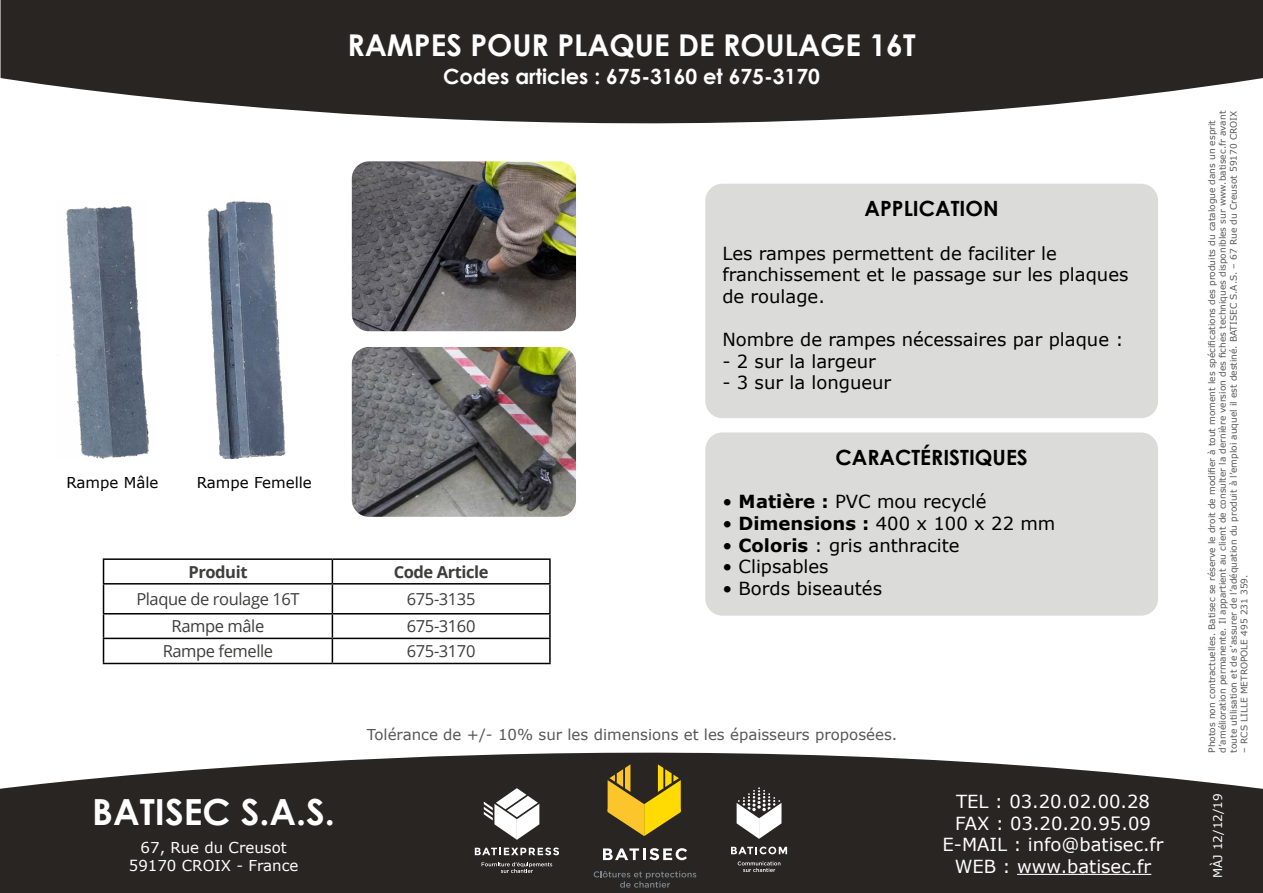
<style>
.page{position:relative;width:1263px;height:893px;background:#fff}
.page>*{position:absolute;margin:0;border:0;box-sizing:border-box;transform-origin:0 0}
.t1{font:700 36px "Century Gothic";color:#fff}
.t2{font:700 30px "Century Gothic";color:#fff}
.t3{font:700 21px "Century Gothic";color:#fff}
.t4{font:700 21px "Century Gothic";color:#000}
.t5{font:18px/21.6px "Verdana";color:#000}
.t6{font:18px/21.6px "Verdana";color:#fff;text-align:center}
.t7{font:16.5px "Open Sans";letter-spacing:-.025em;color:#3d3d3c}
.t8{font:700 16.5px "Open Sans";letter-spacing:-.025em;color:#3d3d3c}
.t9{font:15px "Verdana";color:#575756}
.t10{font:15px/18px "Verdana";color:#fff;text-align:center}
.t11{font:15px "Verdana";color:#000}
.t12{font:12px "Verdana";color:#fff}
.t13{font:9px/10.8px "Verdana";color:#575756}
.s1{font-weight:700}
</style>
<div class="page">
<svg style="left:1px;top:0;width:1262px;height:180px;fill:#282522"></svg>
<svg style="left:0;top:752px;width:1263px;height:141px;background:#3d3a37"></svg>
<hr style="left:1017px;top:874px;width:134px;height:1px;background:#fff">
<svg style="left:608px;top:764px;width:73px;height:72px;background:#99801c"></svg>
<svg style="left:603px;top:848px;width:84px;height:12px"></svg>
<svg style="left:594px;top:871px;width:102px;height:17px;background:#383735"></svg>
<svg style="left:731px;top:847px;width:56px;height:7px"></svg>
<svg style="left:738px;top:861px;width:42px;height:11px"></svg>
<svg style="left:737px;top:787px;width:44px;height:52px"></svg>
<svg style="left:475px;top:847px;width:84px;height:8px"></svg>
<svg style="left:484px;top:788px;width:55px;height:52px"></svg>
<svg style="left:482px;top:862px;width:70px;height:11px"></svg>
<div style="left:705px;top:184px;width:453px;height:234px;background:#dbdbd9;border-radius:17px"></div>
<div style="left:705px;top:432px;width:453px;height:184px;background:#dbdbd9;border-radius:17px"></div>
<hr style="left:103px;top:558px;width:229px;height:2px;background:#000">
<hr style="left:332px;top:558px;width:219px;height:2px;background:#000">
<hr style="left:549px;top:560px;width:2px;height:23px;background:#000">
<hr style="left:103px;top:583px;width:229px;height:2px;background:#000">
<hr style="left:332px;top:583px;width:219px;height:2px;background:#000">
<hr style="left:549px;top:585px;width:2px;height:28px;background:#000">
<hr style="left:103px;top:613px;width:229px;height:1px;background:#000">
<hr style="left:332px;top:613px;width:219px;height:1px;background:#000">
<hr style="left:549px;top:614px;width:2px;height:24px;background:#000">
<hr style="left:103px;top:638px;width:229px;height:1px;background:#000">
<svg style="left:103px;top:560px;width:1px;height:103px"></svg>
<hr style="left:332px;top:638px;width:219px;height:1px;background:#000">
<svg style="left:332px;top:560px;width:1px;height:103px"></svg>
<hr style="left:549px;top:639px;width:2px;height:24px;background:#000">
<hr style="left:103px;top:663px;width:229px;height:1px;background:#000">
<hr style="left:332px;top:663px;width:219px;height:1px;background:#000">
<img style="left:57px;top:206px;width:92px;height:253px">
<img style="left:208px;top:201px;width:78px;height:258px">
<img style="left:352px;top:161px;width:224px;height:170px">
<img style="left:352px;top:347px;width:224px;height:170px">
<h2 class="t2" style="left:347px;top:23px;width:570px">RAMPES POUR PLAQUE DE ROULAGE 16T</h2>
<h3 class="t3" style="left:443px;top:61px;width:378px">Codes articles : 675-3160 et 675-3170</h3>
<h3 class="t11" style="left:66px;top:472px;width:94px">Rampe Mâle</h3>
<h3 class="t11" style="left:197px;top:472px;width:117px">Rampe Femelle</h3>
<h3 class="t8" style="left:188px;top:560px;width:61px">Produit</h3>
<h3 class="t8" style="left:394px;top:560px;width:97px">Code Article</h3>
<h3 class="t7" style="left:136px;top:588px;width:165px">Plaque de roulage 16T</h3>
<h3 class="t7" style="left:407px;top:588px;width:70px">675-3135</h3>
<h3 class="t7" style="left:172px;top:615px;width:94px">Rampe mâle</h3>
<h3 class="t7" style="left:407px;top:615px;width:70px">675-3160</h3>
<h3 class="t7" style="left:163px;top:640px;width:112px">Rampe femelle</h3>
<h3 class="t7" style="left:407px;top:640px;width:70px">675-3170</h3>
<h3 class="t4" style="left:865px;top:193px;width:135px">APPLICATION</h3>
<h3 class="t5" style="left:722px;top:242px;width:408px">Les rampes permettent de faciliter le franchissement et le passage sur les plaques de roulage.</h3>
<h3 class="t5" style="left:722px;top:329px;width:403px">Nombre de rampes nécessaires par plaque :</h3>
<h3 class="t5" style="left:722px;top:350px;width:155px">- 2 sur la largeur</h3>
<h3 class="t5" style="left:722px;top:372px;width:170px">- 3 sur la longueur</h3>
<h3 class="t4" style="left:835px;top:442px;width:194px">CARACTÉRISTIQUES</h3>
<h3 class="t5" style="left:722px;top:491px;width:266px">• <span class="s1">Matière :</span> PVC mou recyclé</h3>
<h3 class="t5" style="left:722px;top:512px;width:335px">• <span class="s1">Dimensions :</span> 400 x 100 x 22 mm</h3>
<h3 class="t5" style="left:722px;top:534px;width:239px">• <span class="s1">Coloris</span> : gris anthracite</h3>
<h3 class="t5" style="left:722px;top:556px;width:108px">• Clipsables</h3>
<h3 class="t5" style="left:722px;top:577px;width:161px">• Bords biseautés</h3>
<h1 class="t1" style="left:92px;top:784px;width:244px">BATISEC S.A.S.</h1>
<h3 class="t10" style="left:129px;top:839px;width:171px">67, Rue du Creusot<br>59170 CROIX - France</h3>
<h3 class="t9" style="left:367px;top:724px;width:532px">Tolérance de +/- 10% sur les dimensions et les épaisseurs proposées.</h3>
<h3 class="t6" style="left:942px;top:790px;width:223px">TEL : 03.20.02.00.28<br>FAX : 03.20.20.95.09<br>E-MAIL : info@batisec.fr<br>WEB : www.batisec.fr</h3>
<p class="t13" style="left:1206px;top:753px;width:643px;rotate:-90deg">Photos non contractuelles. Batisec se réserve le droit de modifier à tout moment les spécifications des produits du catalogue dans un esprit d’amélioration permanente. Il appartient au client de consulter la dernière version des fiches techniques disponibles sur www.batisec.fr avant toute utilisation et de s’assurer de l’adéquation du produit à l’emploi auquel il est destiné. BATISEC S.A.S. – 67 Rue du Creusot 59170 CROIX</p>
<p class="t13" style="left:1239px;top:753px;width:180px;rotate:-90deg">– RCS LILLE METROPOLE 495 231 359.</p>
<h3 class="t12" style="left:1209px;top:878px;width:86px;rotate:-90deg">MÀJ 12/12/19</h3>
</div>
